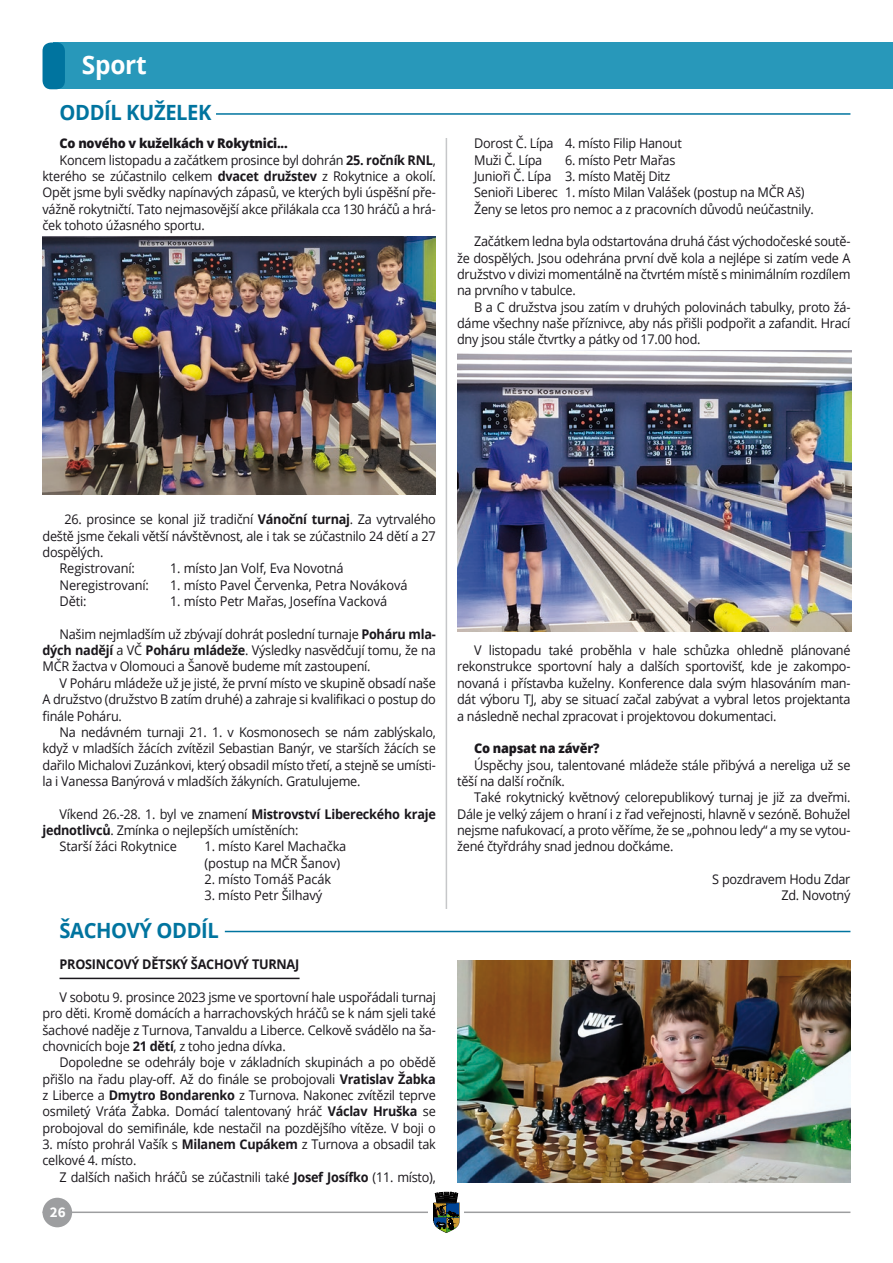
<style>
.page{position:relative;width:893px;height:1263px;background:#fff}
.page>*{position:absolute;margin:0;border:0;box-sizing:border-box;transform-origin:0 0}
.Nadpis_H1{font:700 25.5px "Open Sans";letter-spacing:-.01em;color:#fff;scale:.96 1}
.Nadpis_H2a{font:700 21px "Open Sans";letter-spacing:-.02em;color:#00749f;scale:.96 1}
.t1{font:700 15px "Source Sans Pro";color:#fff}
.AAA_Body_Text{font:13.35px/16.4px "Open Sans";letter-spacing:-.02em;color:#1a171c;text-align:justify;scale:.95 1}
.AAA_Odsazený{font:13.35px/16.4px "Open Sans";letter-spacing:-.01em;color:#1a171c;scale:.96 1}
.AAA_Body_Text-2{font:800 13.35px "Open Sans";letter-spacing:-.02em;color:#1a171c;scale:.95 1}
.Nadpis_H8{font:700 13.35px "Open Sans";letter-spacing:-.02em;color:#1a171c;scale:.95 1}
.s1{font-weight:700}
</style>
<div class="page">
<hr style="left:43px;top:1211px;width:807px;height:2px;background:#9d9ea0">
<div style="left:429px;top:1192px;width:35px;height:42px;background:#fff"></div>
<svg style="left:433px;top:1192px;width:27px;height:41px"></svg>
<div style="left:43px;top:1198px;width:29px;height:29px;background:#9d9ea0;border-radius:50%"></div>
<hr style="left:216px;top:113px;width:634px;height:2px;background:#00749f">
<div style="left:54px;top:43px;width:839px;height:46px;background:#2898ba"></div>
<div style="left:43px;top:43px;width:22px;height:46px;background:#00749f;border-radius:9px"></div>
<img style="left:43px;top:236px;width:393px;height:258px">
<img style="left:458px;top:351px;width:393px;height:280px">
<hr style="left:225px;top:931px;width:625px;height:1px;background:#00749f">
<hr style="left:60px;top:978px;width:240px;height:1px;background:#1a171c">
<img style="left:457px;top:961px;width:393px;height:221px">
<hr style="left:446px;top:138px;width:1px;height:771px;background:#c6c7c9">
<p class="Nadpis_H1" style="left:82px;top:47px;width:69px">Sport</p>
<p class="Nadpis_H2a" style="left:60px;top:98px;width:160px">ODDÍL KUŽELEK</p>
<p class="AAA_Body_Text-2" style="left:60px;top:133px;width:242px">Co nového v kuželkách v Rokytnici...</p>
<p class="AAA_Body_Text" style="left:43px;top:151px;width:416px;text-indent:17px">Koncem listopadu a začátkem prosince byl dohrán <span class="s1">25. ročník RNL</span>, kterého se zúčastnilo celkem <span class="s1">dvacet družstev</span> z Rokytnice a okolí.<br>Opět jsme byli svědky napínavých zápasů, ve kterých byli úspěšní pře&shy;vážně rokytničtí. Tato nejmasovější akce přilákala cca 130 hráčů a hrá&shy;ček tohoto úžasného sportu.</p>
<p class="AAA_Body_Text" style="left:474px;top:135px;width:220px">Dorost Č. Lípa 4. místo Filip Hanout</p>
<p class="AAA_Body_Text" style="left:474px;top:151px;width:73px">Muži Č. Lípa</p>
<p class="AAA_Body_Text" style="left:565px;top:151px;width:118px">6. místo Petr Mařas</p>
<p class="AAA_Body_Text" style="left:474px;top:168px;width:208px">Junioři Č. Lípa 3. místo Matěj Ditz</p>
<p class="AAA_Body_Text" style="left:474px;top:184px;width:349px">Senioři Liberec 1. místo Milan Valášek (postup na MČR Aš)</p>
<p class="AAA_Body_Text" style="left:474px;top:200px;width:359px">Ženy se letos pro nemoc a z pracovních důvodů neúčastnily.</p>
<p class="AAA_Body_Text" style="left:457px;top:233px;width:416px;text-indent:17px">Začátkem ledna byla odstartována druhá část východočeské soutě&shy;že dospělých. Jsou odehrána první dvě kola a nejlépe si zatím vede A družstvo v divizi momentálně na čtvrtém místě s minimálním rozdílem na prvního v tabulce.</p>
<p class="AAA_Body_Text" style="left:457px;top:298px;width:416px;text-indent:17px">B a C družstva jsou zatím v druhých polovinách tabulky, proto žá&shy;dáme všechny naše příznivce, aby nás přišli podpořit a zafandit. Hrací dny jsou stále čtvrtky a pátky od 17.00 hod.</p>
<p class="AAA_Body_Text" style="left:43px;top:511px;width:416px;text-indent:22px">26. prosince se konal již tradiční <span class="s1">Vánoční turnaj</span>. Za vytrvalého deště jsme čekali větší návštěvnost, ale i tak se zúčastnilo 24 dětí a 27 dospělých.</p>
<p class="AAA_Odsazený" style="left:60px;top:560px;width:80px">Registrovaní:</p>
<p class="AAA_Odsazený" style="left:170px;top:560px;width:182px">1. místo Jan Volf, Eva Novotná</p>
<p class="AAA_Odsazený" style="left:60px;top:576px;width:95px">Neregistrovaní:</p>
<p class="AAA_Odsazený" style="left:170px;top:576px;width:249px">1. místo Pavel Červenka, Petra Nováková</p>
<p class="AAA_Odsazený" style="left:60px;top:593px;width:30px">Děti:</p>
<p class="AAA_Odsazený" style="left:170px;top:593px;width:228px">1. místo Petr Mařas, Josefína Vacková</p>
<p class="AAA_Body_Text" style="left:43px;top:625px;width:416px;text-indent:17px">Našim nejmladším už zbývají dohrát poslední turnaje <span class="s1">Poháru mla&shy;dých nadějí</span> a VČ <span class="s1">Poháru mládeže</span>. Výsledky nasvědčují tomu, že na MČR žactva v Olomouci a Šanově budeme mít zastoupení.</p>
<p class="AAA_Body_Text" style="left:43px;top:674px;width:416px;text-indent:17px">V Poháru mládeže už je jisté, že první místo ve skupině obsadí naše A družstvo (družstvo B zatím druhé) a zahraje si kvalifikaci o postup do finále Poháru.</p>
<p class="AAA_Body_Text" style="left:43px;top:723px;width:416px;text-indent:17px">Na nedávném turnaji 21. 1. v Kosmonosech se nám zablýskalo, když v mladších žácích zvítězil Sebastian Banýr, ve starších žácích se dařilo Michalovi Zuzánkovi, který obsadil místo třetí, a stejně se umísti&shy;la i Vanessa Banýrová v mladších žákyních. Gratulujeme.</p>
<p class="AAA_Body_Text" style="left:43px;top:805px;width:415px;text-indent:17px">Víkend 26.-28. 1. byl ve znamení <span class="s1">Mistrovství Libereckého kraje jednotlivců</span>. Zmínka o nejlepších umístěních:</p>
<p class="AAA_Odsazený" style="left:60px;top:838px;width:124px">Starší žáci Rokytnice</p>
<p class="AAA_Odsazený" style="left:205px;top:838px;width:149px">1. místo Karel Machačka (postup na MČR Šanov)</p>
<p class="AAA_Odsazený" style="left:205px;top:871px;width:133px">2. místo Tomáš Pacák</p>
<p class="AAA_Odsazený" style="left:205px;top:887px;width:124px">3. místo Petr Šilhavý</p>
<p class="Nadpis_H2a" style="left:60px;top:915px;width:168px">ŠACHOVÝ ODDÍL</p>
<p class="Nadpis_H8" style="left:60px;top:955px;width:254px">PROSINCOVÝ DĚTSKÝ ŠACHOVÝ TURNAJ</p>
<p class="AAA_Body_Text" style="left:43px;top:988px;width:416px;text-indent:17px">V sobotu 9. prosince 2023 jsme ve sportovní hale uspořádali turnaj pro děti. Kromě domácích a harrachovských hráčů se k nám sjeli také šachové naděje z Turnova, Tanvaldu a Liberce. Celkově svádělo na ša&shy;chovnicích boje <span class="s1">21 dětí</span>, z toho jedna dívka.</p>
<p class="AAA_Body_Text" style="left:43px;top:1054px;width:416px;text-indent:17px">Dopoledne se odehrály boje v základních skupinách a po obědě přišlo na řadu play-off. Až do finále se probojovali <span class="s1">Vratislav Žabka </span>z Liberce a <span class="s1">Dmytro Bondarenko</span> z Turnova. Nakonec zvítězil teprve osmiletý Vráťa Žabka. Domácí talentovaný hráč <span class="s1">Václav Hruška</span> se probojoval do semifinále, kde nestačil na pozdějšího vítěze. V boji o</p>
<p class="AAA_Body_Text" style="left:43px;top:1136px;width:416px">3. místo prohrál Vašík s <span class="s1">Milanem Cupákem</span> z Turnova a obsadil tak celkové 4. místo.</p>
<p class="AAA_Body_Text" style="left:60px;top:1168px;width:398px">Z dalších našich hráčů se zúčastnili také <span class="s1">Josef Josífko</span> (11. místo),</p>
<p class="t1" style="left:50px;top:1201px;width:17px">26</p>
<p class="AAA_Body_Text" style="left:457px;top:642px;width:416px;text-indent:17px">V listopadu také proběhla v hale schůzka ohledně plánované rekonstrukce sportovní haly a dalších sportovišť, kde je zakompo&shy;novaná i přístavba kuželny. Konference dala svým hlasováním man&shy;dát výboru TJ, aby se situací začal zabývat a vybral letos projektanta a následně nechal zpracovat i projektovou dokumentaci.</p>
<p class="AAA_Body_Text-2" style="left:474px;top:738px;width:133px">Co napsat na závěr?</p>
<p class="AAA_Body_Text" style="left:457px;top:756px;width:416px;text-indent:17px">Úspěchy jsou, talentované mládeže stále přibývá a nereliga už se těší na další ročník.</p>
<p class="AAA_Body_Text" style="left:457px;top:789px;width:416px;text-indent:17px">Také rokytnický květnový celorepublikový turnaj je již za dveřmi.<br>Dále je velký zájem o hraní i z řad veřejnosti, hlavně v sezóně. Bohužel nejsme nafukovací, a proto věříme, že se „pohnou ledy“ a my se vytou&shy;žené čtyřdráhy snad jednou dočkáme.</p>
<p class="AAA_Body_Text" style="left:712px;top:871px;width:147px;text-align:right">S pozdravem Hodu Zdar<br>Zd. Novotný</p>
</div>
